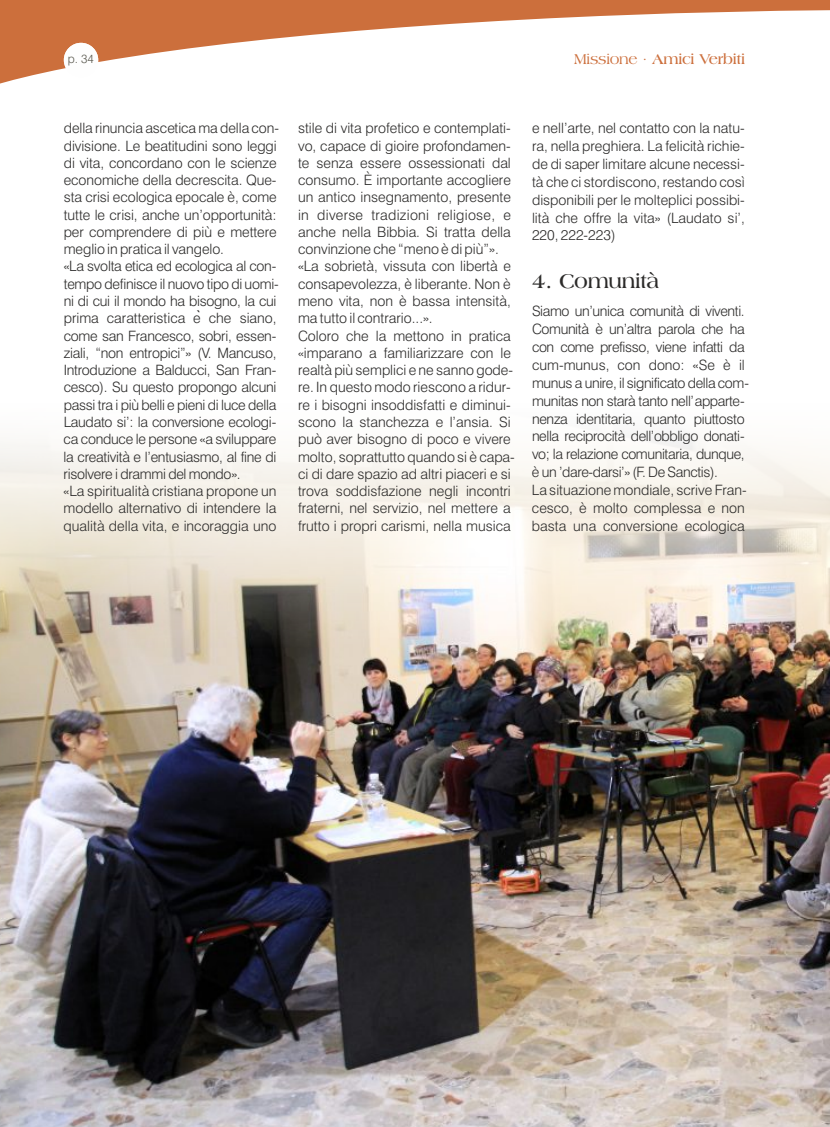
<style>
.page{position:relative;width:830px;height:1127px;background:#fff}
.page>*{position:absolute;margin:0;border:0;box-sizing:border-box;transform-origin:0 0}
.t1{font:700 21px "Americana BT";letter-spacing:-.015em;color:#2b2a29}
.t2{font:700 15px "Americana BT";letter-spacing:-.015em;color:#cc6f3c}
.t3{font:300 14.25px/17.2px "Swiss 721 BT";color:#2b2a29}
.t4{font:300 14.25px/17.9px "Swiss 721 BT";letter-spacing:-.025em;color:#2b2a29}
.t5{font:300 12px "Swiss 721 BT";color:#5b5a50}
.s1{font-weight:400}
.s2{font-family:"Arial";font-weight:400}
</style>
<div class="page">
<img style="left:0;top:435px;width:829px;height:692px">
<svg style="left:0;top:0;width:829px;height:84px"></svg>
<div style="left:64px;top:43px;width:34px;height:34px;background:#fefefe;border-radius:50%"></div>
<p class="t5" style="left:68px;top:54px;width:28px">p. 34</p>
<p class="t2" style="left:574px;top:52px;width:172px"><span class="s1">Missione ·</span> Amici Verbiti</p>
<p class="t3" style="left:64px;top:121px;width:217px">della rinuncia ascetica ma della con&shy;divisione. Le beatitudini sono leggi di vita, concordano con le scienze economiche della decrescita. Que&shy;sta crisi ecologica epocale è, come tutte le crisi, anche un’opportunità: per comprendere di più e mettere meglio in pratica il vangelo.<br>«La svolta etica ed ecologica al con&shy;tempo definisce il nuovo tipo di uomi&shy;ni di cui il mondo ha bisogno, la cui prima caratteristica e<span class="s2">̀</span> che siano, come san Francesco, sobri, essen&shy;ziali, “non entropici”» (V. Mancuso, Introduzione a Balducci, San Fran&shy;cesco). Su questo propongo alcuni passi tra i più belli e pieni di luce della Laudato si’: la conversione ecologi&shy;ca conduce le persone «a sviluppare la creatività e l’entusiasmo, al fine di risolvere i drammi del mondo».<br>«La spiritualità cristiana propone un modello alternativo di intendere la qualità della vita, e incoraggia uno</p>
<p class="t3" style="left:298px;top:121px;width:218px">stile di vita profetico e contemplati&shy;vo, capace di gioire profondamen&shy;te senza essere ossessionati dal consumo. È importante accogliere un antico insegnamento, presente in diverse tradizioni religiose, e anche nella Bibbia. Si tratta della convinzione che “meno è di più”». «La sobrietà, vissuta con libertà e consapevolezza, è liberante. Non è meno vita, non è bassa intensità, ma tutto il contrario...».<br>Coloro che la mettono in pratica «imparano a familiarizzare con le realtà più semplici e ne sanno gode&shy;re. In questo modo riescono a ridur&shy;re i bisogni insoddisfatti e diminui&shy;scono la stanchezza e l’ansia. Si può aver bisogno di poco e vivere molto, soprattutto quando si è capa&shy;ci di dare spazio ad altri piaceri e si trova soddisfazione negli incontri fraterni, nel servizio, nel mettere a frutto i propri carismi, nella musica</p>
<p class="t3" style="left:531px;top:121px;width:214px;line-height:17.9px;text-align:justify">e nell’arte, nel contatto con la natu&shy;ra, nella preghiera. La felicità richie&shy;de di saper limitare alcune necessi&shy;tà che ci stordiscono, restando così disponibili per le molteplici possibi&shy;lità che offre la vita» (Laudato si’, 220, 222-223)</p>
<h1 class="t1" style="left:531px;top:272px;width:129px">4. Comunità</h1>
<p class="t4" style="left:531px;top:304px;width:218px">Siamo un’unica comunità di viventi.<br>Comunità è un’altra parola che ha con come prefisso, viene infatti da cum-munus, con dono: «Se è il munus a unire, il significato della com&shy;munitas non starà tanto nell’apparte&shy;nenza identitaria, quanto piuttosto nella reciprocità dell’obbligo donati&shy;vo; la relazione comunitaria, dunque, è un ’dare-darsi’» (F. De Sanctis).<br>La situazione mondiale, scrive Fran&shy;cesco, è molto complessa e non basta una conversione ecologica</p>
</div>
